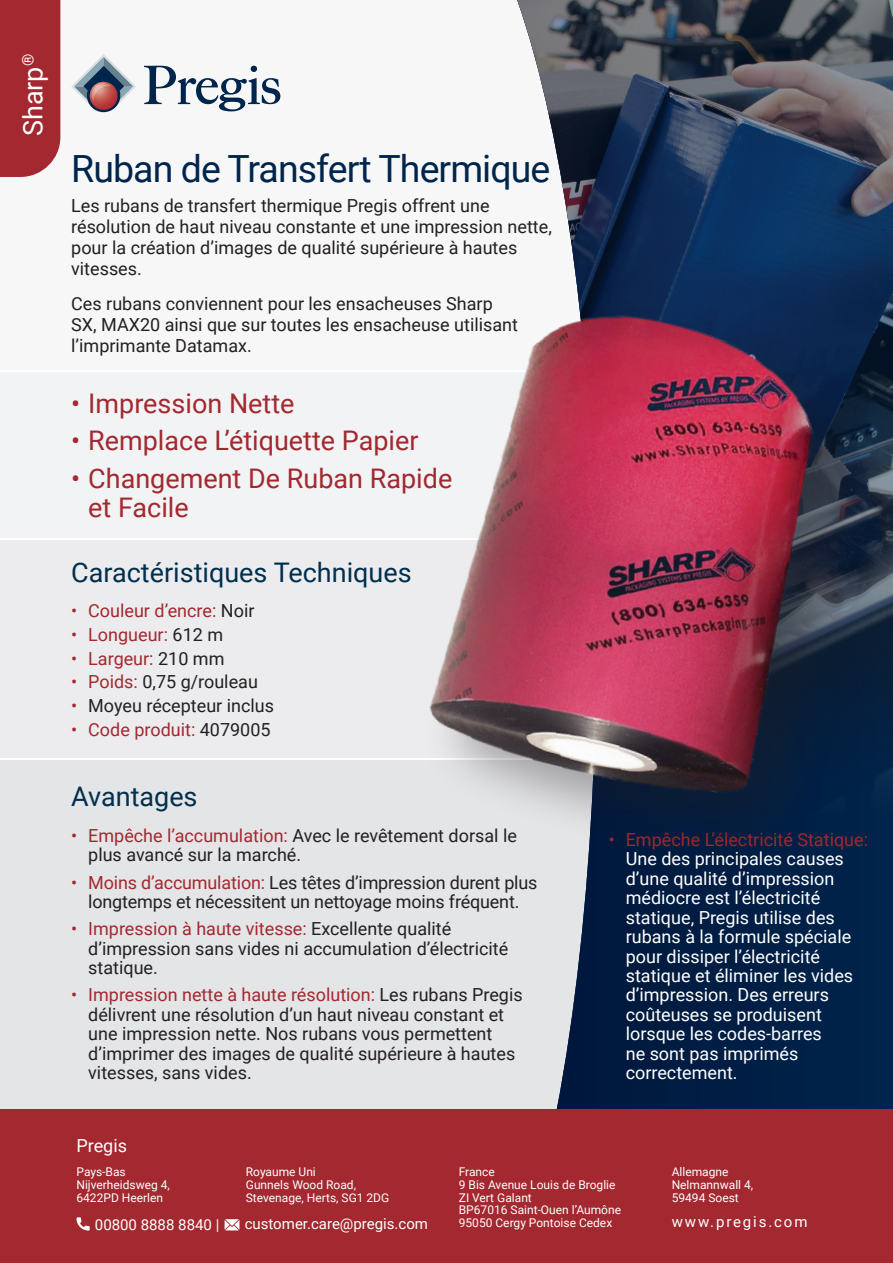
<style>
.page{position:relative;width:893px;height:1263px;background:#fff}
.page>*{position:absolute;margin:0;border:0;box-sizing:border-box;transform-origin:0 0}
.t1{font:37.5px "Roboto";letter-spacing:-.025em;color:#00254c}
.t2{font:27px/29.1px "Roboto";color:#a3282f}
.t3{font:27px "Roboto";color:#002f4e}
.t4{font:27px "Roboto";color:#fff}
.t5{font:18px/19.4px "Roboto";color:#231f20}
.t6{font:18px/19.4px "Roboto";color:#fff}
.t7{font:18px "Roboto";color:#a3282f}
.t8{font:15px "Roboto";color:#fff}
.t9{font:15px "Roboto";letter-spacing:.125em;color:#fff}
.t10{font:12px/12.8px "Roboto";color:#fff}
.s1{color:#231f20}
.s2{color:#a3282f}
</style>
<div class="page">
<div style="left:0;top:372px;width:893px;height:166px;background:#f2f3f4"></div>
<div style="left:0;top:0;width:893px;height:370px;background:#f7f7f8"></div>
<div style="left:0;top:540px;width:893px;height:218px;background:#ececee"></div>
<div style="left:0;top:760px;width:893px;height:350px;background:#e4e5e7"></div>
<svg style="left:517px;top:813px;width:376px;height:297px"></svg>
<img style="left:517px;top:0;width:376px;height:813px">
<svg style="left:144px;top:66px;width:136px;height:45px"></svg>
<svg style="left:71px;top:54px;width:65px;height:58px"></svg>
<div style="left:0;top:1110px;width:893px;height:153px;background:#a3282f"></div>
<div style="left:0;top:0;width:60px;height:177px;background:#a3282f"></div>
<svg style="left:76px;top:1217px;width:14px;height:13px"></svg>
<svg style="left:225px;top:1219px;width:14px;height:11px"></svg>
<div style="left:421px;top:305px;width:463px;height:558px;background:#231f20;opacity:.35"></div>
<img style="left:423px;top:290px;width:427px;height:522px">
<h2 class="t4" style="left:14px;top:136px;width:84px;rotate:-90deg">Sharp<sup>®</sup></h2>
<h1 class="t1" style="left:71px;top:142px;width:481px">Ruban de Transfert Thermique</h1>
<p class="t5" style="left:71px;top:195px;width:482px;line-height:21px">Les rubans de transfert thermique Pregis offrent une résolution de haut niveau constante et une impression nette, pour la création d’images de qualité supérieure à hautes vitesses.</p>
<p class="t5" style="left:71px;top:292px;width:448px;line-height:21px">Ces rubans conviennent pour les ensacheuses Sharp<br>SX, MAX20 ainsi que sur toutes les ensacheuse utilisant l’imprimante Datamax.</p>
<h2 class="t2" style="left:71px;top:388px;width:225px">• Impression Nette</h2>
<h2 class="t2" style="left:71px;top:425px;width:349px">• Remplace L’étiquette Papier</h2>
<h2 class="t2" style="left:88px;top:463px;width:366px;text-indent:-17px">• Changement De Ruban Rapide et Facile</h2>
<h2 class="t3" style="left:71px;top:554px;width:342px">Caractéristiques Techniques</h2>
<p class="t7" style="left:71px;top:598px;width:185px">• Couleur d’encre: <span class="s1">Noir</span></p>
<p class="t7" style="left:71px;top:622px;width:153px">• Longueur: <span class="s1">612 m</span></p>
<p class="t7" style="left:71px;top:646px;width:155px">• Largeur: <span class="s1">210 mm</span></p>
<p class="t5" style="left:71px;top:672px;width:188px"><span class="s2">• Poids:</span> 0,75 g/rouleau</p>
<p class="t5" style="left:71px;top:695px;width:204px"><span class="s2">•</span> Moyeu récepteur inclus</p>
<p class="t7" style="left:71px;top:717px;width:201px">• Code produit: <span class="s1">4079005</span></p>
<h2 class="t3" style="left:71px;top:778px;width:128px">Avantages</h2>
<p class="t5" style="left:88px;top:825px;width:430px;text-indent:-17px"><span class="s2">• Empêche l’accumulation:</span> Avec le revêtement dorsal le plus avancé sur la marché.</p>
<p class="t5" style="left:71px;top:872px;width:468px;text-align:center"><span class="s2">• Moins d’accumulation:</span> Les têtes d’impression durent plus longtemps et nécessitent un nettoyage moins fréquent.</p>
<p class="t5" style="left:88px;top:918px;width:422px;text-indent:-17px"><span class="s2">• Impression à haute vitesse:</span> Excellente qualité d’impression sans vides ni accumulation d’électricité statique.</p>
<p class="t5" style="left:88px;top:985px;width:436px;text-indent:-17px"><span class="s2">• Impression nette à haute résolution:</span> Les rubans Pregis délivrent une résolution d’un haut niveau constant et une impression nette. Nos rubans vous permettent d’imprimer des images de qualité supérieure à hautes vitesses, sans vides.</p>
<p class="t6" style="left:76px;top:1135px;width:52px">Pregis</p>
<p class="t7" style="left:609px;top:827px;width:261px">• Empêche L’électricité Statique:</p>
<p class="t6" style="left:626px;top:849px;width:229px">Une des principales causes d’une qualité d’impression médiocre est l’électricité statique‚ Pregis utilise des rubans à la formule spéciale pour dissiper l’électricité statique et éliminer les vides d’impression. Des erreurs coûteuses se produisent lorsque les codes-barres<br>ne sont pas imprimés correctement.</p>
<p class="t10" style="left:246px;top:1165px;width:145px">Royaume Uni<br>Gunnels Wood Road,<br>Stevenage, Herts, SG1 2DG</p>
<p class="t10" style="left:459px;top:1165px;width:164px">France<br>9 Bis Avenue Louis de Broglie<br>ZI Vert Galant<br>BP67016 Saint-Ouen l’Aumône<br>95050 Cergy Pontoise Cedex</p>
<p class="t10" style="left:672px;top:1165px;width:83px">Allemagne<br>Nelmannwall 4,<br>59494 Soest</p>
<p class="t10" style="left:76px;top:1165px;width:95px">Pays-Bas<br>Nijverheidsweg 4,<br>6422PD Heerlen</p>
<p class="t8" style="left:95px;top:1214px;width:126px">00800 8888 8840 |</p>
<p class="t8" style="left:245px;top:1213px;width:185px">customer.care@pregis.com</p>
<p class="t9" style="left:672px;top:1211px;width:137px">www.pregis.com</p>
</div>
